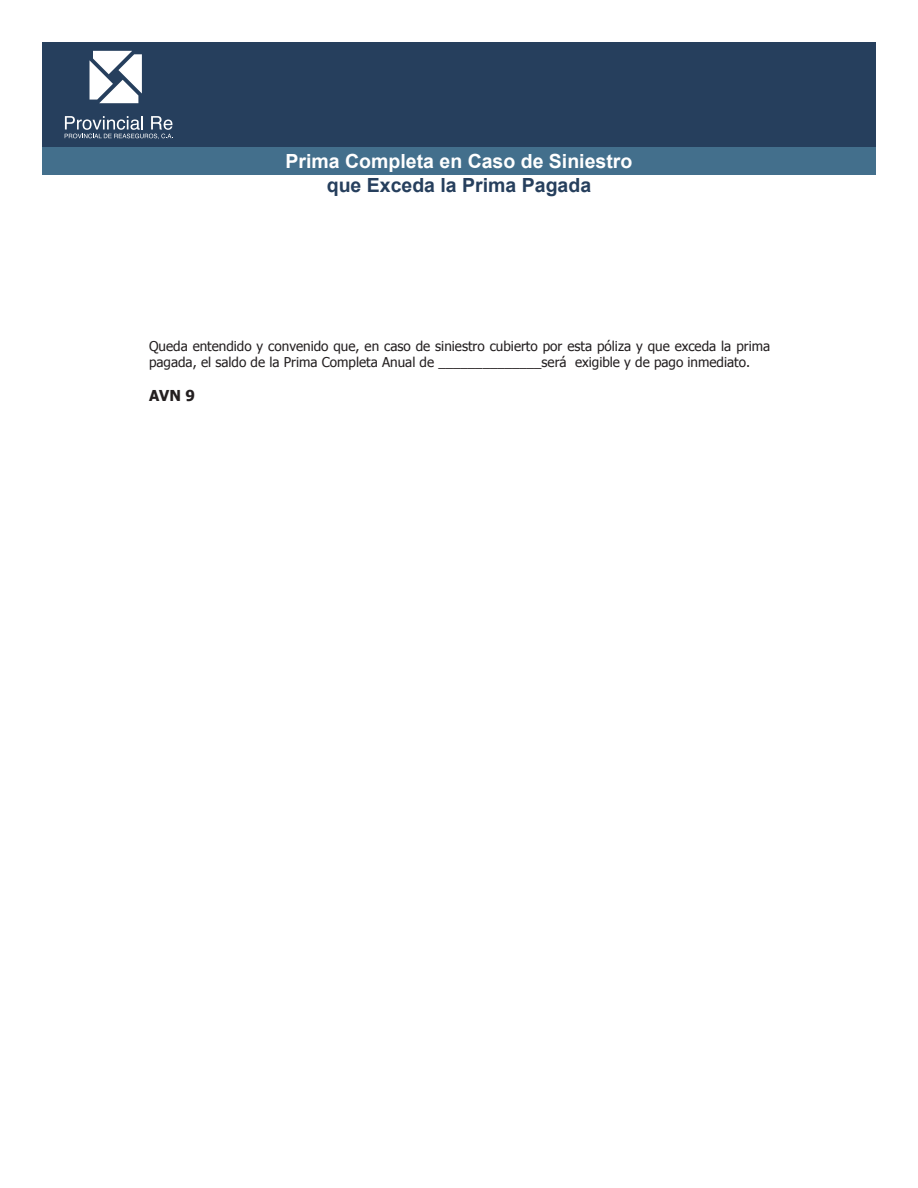
<style>
.page{position:relative;width:918px;height:1188px;background:#fff}
.page>*{position:absolute;margin:0;border:0;box-sizing:border-box;transform-origin:0 0}
.t1{font:700 19.5px "Arial";color:#fff}
.t2{font:700 19.5px "Arial";color:#263f5d}
.t3{font:700 15px "Tahoma";color:#231f20}
.t4{font:13.5px/16.4px "Tahoma";color:#231f20}
</style>
<div class="page">
<div style="left:43px;top:43px;width:833px;height:104px;background:#263f5d"></div>
<svg style="left:90px;top:51px;width:52px;height:52px"></svg>
<svg style="left:65px;top:116px;width:108px;height:23px"></svg>
<div style="left:43px;top:147px;width:833px;height:28px;background:#436f8c"></div>
<h1 class="t1" style="left:286px;top:148px;width:348px">Prima Completa en Caso de Siniestro</h1>
<h1 class="t2" style="left:327px;top:172px;width:266px">que Exceda la Prima Pagada</h1>
<p class="t4" style="left:149px;top:337px;width:623px">Queda entendido y convenido que, en caso de siniestro cubierto por esta póliza y que exceda la prima pagada, el saldo de la Prima Completa Anual de ______________será exigible y de pago inmediato.</p>
<p class="t3" style="left:149px;top:385px;width:48px">AVN 9</p>
</div>
